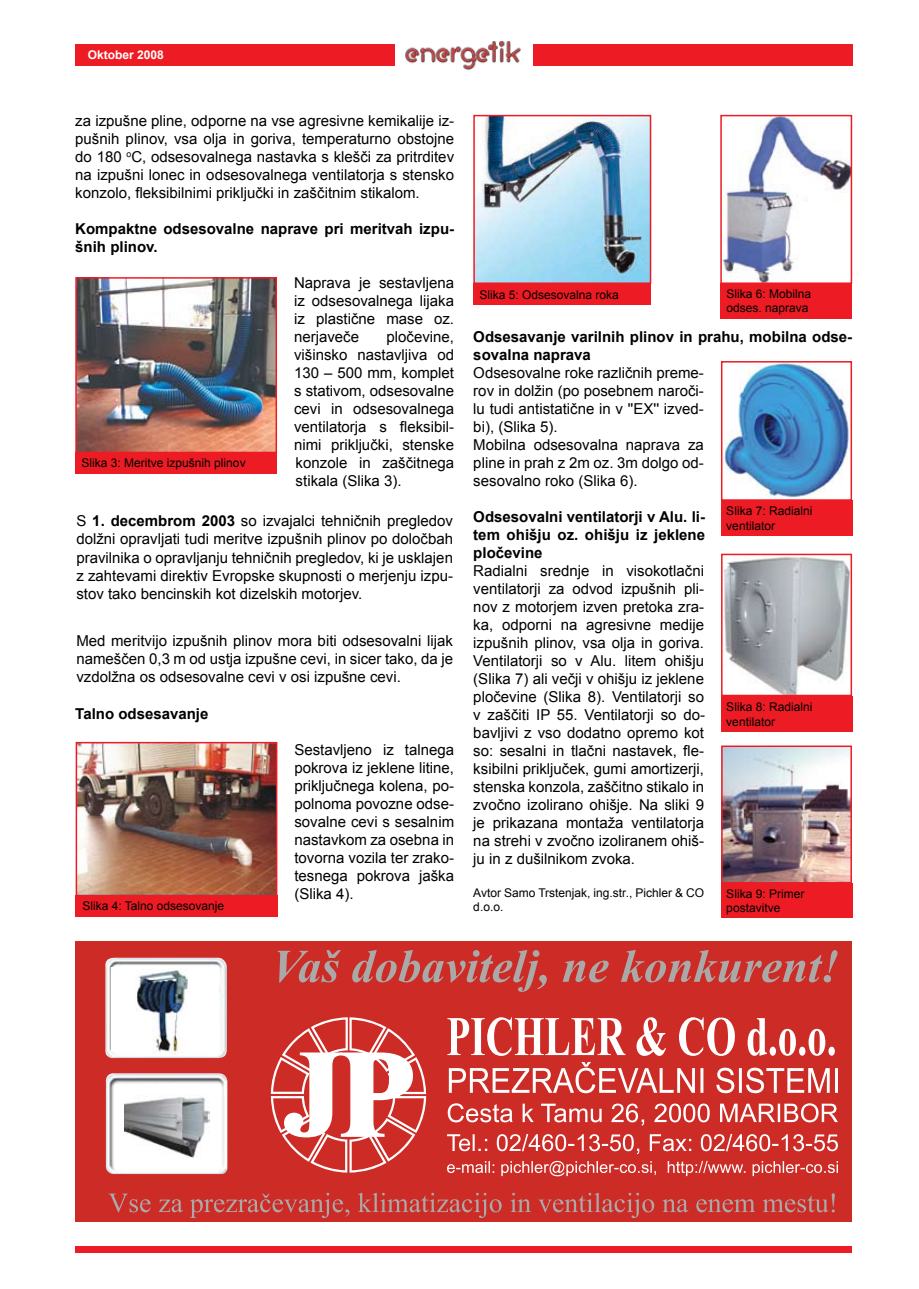
<style>
.page{position:relative;width:919px;height:1289px;background:#fff}
.page>*{position:absolute;margin:0;border:0;box-sizing:border-box;transform-origin:0 0}
.t1{font:15px/18px "Arial";color:#000;text-align:justify}
.t2{font:700 15px/18px "Arial";color:#000}
.t3{font:12px/14.4px "Arial";color:#000}
.t4{font:700 12px "Arial";color:#fff}
.s1{font-weight:700}
</style>
<div class="page">
<div style="left:75px;top:45px;width:319px;height:21px;background:#ed1c24"></div>
<div style="left:533px;top:45px;width:319px;height:21px;background:#ed1c24"></div>
<img style="left:405px;top:41px;width:116px;height:29px">
<div style="left:75px;top:1245px;width:777px;height:7px;background:#ed1c24"></div>
<div style="left:75px;top:941px;width:777px;height:281px;background:#cc2b26"></div>
<svg style="left:271px;top:1017px;width:155px;height:155px"></svg>
<svg style="left:447px;top:1017px;width:387px;height:38px"></svg>
<svg style="left:449px;top:1062px;width:388px;height:31px"></svg>
<svg style="left:447px;top:1103px;width:390px;height:22px"></svg>
<svg style="left:447px;top:1134px;width:390px;height:20px"></svg>
<svg style="left:447px;top:1160px;width:390px;height:16px"></svg>
<svg style="left:108px;top:1192px;width:580px;height:25px"></svg>
<svg style="left:696px;top:1193px;width:138px;height:19px"></svg>
<svg style="left:277px;top:950px;width:560px;height:41px"></svg>
<img style="left:105px;top:957px;width:122px;height:101px">
<div style="left:112px;top:967px;width:107px;height:84px;background:#fff"></div>
<img style="left:106px;top:1073px;width:121px;height:100px">
<div style="left:116px;top:1083px;width:105px;height:85px;background:#fff"></div>
<img style="left:135px;top:970px;width:54px;height:83px">
<img style="left:124px;top:1097px;width:86px;height:60px">
<img style="left:78px;top:280px;width:196px;height:170px">
<div style="left:75px;top:277px;width:202px;height:176px;border:2px solid #ed1c24"></div>
<div style="left:75px;top:452px;width:202px;height:21px;background:#ed1c24"></div>
<img style="left:79px;top:745px;width:195px;height:148px">
<div style="left:76px;top:742px;width:201px;height:154px;border:2px solid #ed1c24"></div>
<div style="left:75px;top:895px;width:202px;height:21px;background:#ed1c24"></div>
<img style="left:476px;top:118px;width:172px;height:163px">
<div style="left:473px;top:115px;width:178px;height:169px;border:2px solid #ed1c24"></div>
<img style="left:723px;top:118px;width:126px;height:163px">
<div style="left:720px;top:115px;width:132px;height:169px;border:2px solid #ed1c24"></div>
<div style="left:473px;top:284px;width:178px;height:21px;background:#ed1c24"></div>
<div style="left:720px;top:284px;width:132px;height:35px;background:#ed1c24"></div>
<img style="left:724px;top:364px;width:125px;height:134px">
<div style="left:721px;top:361px;width:131px;height:140px;border:2px solid #ed1c24"></div>
<img style="left:724px;top:556px;width:125px;height:137px">
<div style="left:721px;top:553px;width:131px;height:143px;border:2px solid #ed1c24"></div>
<img style="left:724px;top:748px;width:124px;height:132px">
<div style="left:721px;top:745px;width:130px;height:138px;border:2px solid #ed1c24"></div>
<div style="left:721px;top:500px;width:131px;height:35px;background:#ed1c24"></div>
<div style="left:721px;top:696px;width:131px;height:35px;background:#ed1c24"></div>
<div style="left:721px;top:882px;width:131px;height:35px;background:#ed1c24"></div>
<p class="t4" style="left:88px;top:47px;width:78px">Oktober 2008</p>
<p class="t1" style="left:75px;top:112px;width:380px">za izpušne pline, odporne na vse agresivne kemikalije iz&shy;pušnih plinov, vsa olja in goriva, temperaturno obstojne do 180 <sup>o</sup>C, odsesovalnega nastavka s klešči za pritrditev na izpušni lonec in odsesovalnega ventilatorja s stensko konzolo, fleksibilnimi priključki in zaščitnim stikalom.</p>
<p class="t2" style="left:75px;top:220px;width:380px">Kompaktne odsesovalne naprave pri meritvah izpu&shy;šnih plinov.</p>
<p class="t1" style="left:294px;top:274px;width:162px">Naprava je sestavljena iz odsesovalnega lijaka iz plastične mase oz. nerjaveče</p>
<p class="t3" style="left:479px;top:287px;width:141px">Slika 5: Odsesovalna roka</p>
<p class="t3" style="left:726px;top:286px;width:86px">Slika 6: Mobilna odses. naprava</p>
<p class="t1" style="left:294px;top:328px;width:162px;text-indent:92px">pločevine, višinsko nastavljiva od 130 – 500 mm, komplet s stativom, odsesovalne cevi in odsesovalnega ventilatorja s fleksibil&shy;nimi priključki, stenske konzole in zaščitnega stikala (Slika 3).</p>
<p class="t1" style="left:76px;top:512px;width:378px">S <span class="s1">1. decembrom 2003</span> so izvajalci tehničnih pregledov dolžni opravljati tudi meritve izpušnih plinov po določbah pravilnika o opravljanju tehničnih pregledov, ki je usklajen z zahtevami direktiv Evropske skupnosti o merjenju izpu&shy;stov tako bencinskih kot dizelskih motorjev.</p>
<p class="t1" style="left:76px;top:631px;width:378px">Med meritvijo izpušnih plinov mora biti odsesovalni lijak nameščen 0,3 m od ustja izpušne cevi, in sicer tako, da je vzdolžna os odsesovalne cevi v osi izpušne cevi.</p>
<p class="t2" style="left:75px;top:705px;width:135px">Talno odsesavanje</p>
<p class="t1" style="left:294px;top:740px;width:161px">Sestavljeno iz talnega pokrova iz jeklene litine, priključnega kolena, po&shy;polnoma povozne odse&shy;sovalne cevi s sesalnim nastavkom za osebna in tovorna vozila ter zrako&shy;tesnega pokrova jaška (Slika 4).</p>
<p class="t2" style="left:473px;top:328px;width:380px">Odsesavanje varilnih plinov in prahu, mobilna odse&shy;sovalna naprava</p>
<p class="t1" style="left:473px;top:364px;width:232px;text-align:left">Odsesovalne roke različnih preme&shy;rov in dolžin (po posebnem naroči&shy;lu tudi antistatične in v ''EX'' izved&shy;bi), (Slika 5).<br>Mobilna odsesovalna naprava za pline in prah z 2m oz. 3m dolgo od&shy;sesovalno roko (Slika 6).</p>
<p class="t2" style="left:473px;top:508px;width:233px;text-align:justify">Odsesovalni ventilatorji v Alu. li&shy;tem ohišju oz. ohišju iz jeklene pločevine</p>
<p class="t1" style="left:473px;top:562px;width:233px">Radialni srednje in visokotlačni ventilatorji za odvod izpušnih pli&shy;nov z motorjem izven pretoka zra&shy;ka, odporni na agresivne medije izpušnih plinov, vsa olja in goriva.<br>Ventilatorji so v Alu. litem ohišju (Slika 7) ali večji v ohišju iz jeklene pločevine (Slika 8). Ventilatorji so v zaščiti IP 55. Ventilatorji so do&shy;bavljivi z vso dodatno opremo kot so: sesalni in tlačni nastavek, fle&shy;ksibilni priključek, gumi amortizerji, stenska konzola, zaščitno stikalo in zvočno izolirano ohišje. Na sliki 9 je prikazana montaža ventilatorja na strehi v zvočno izoliranem ohiš&shy;ju in z dušilnikom zvoka.</p>
<p class="t3" style="left:473px;top:885px;width:232px">Avtor Samo Trstenjak, ing.str., Pichler &amp; CO</p>
<p class="t3" style="left:81px;top:455px;width:166px">Slika 3: Meritve izpušnih plinov</p>
<p class="t3" style="left:726px;top:504px;width:88px">Slika 7: Radialni ventilator</p>
<p class="t3" style="left:726px;top:700px;width:88px">Slika 8: Radialni ventilator</p>
<p class="t3" style="left:726px;top:886px;width:80px">Slika 9: Primer postavitve</p>
<p class="t3" style="left:82px;top:898px;width:143px">Slika 4: Talno odsesovanje</p>
<p class="t3" style="left:473px;top:899px;width:32px">d.o.o.</p>
</div>
